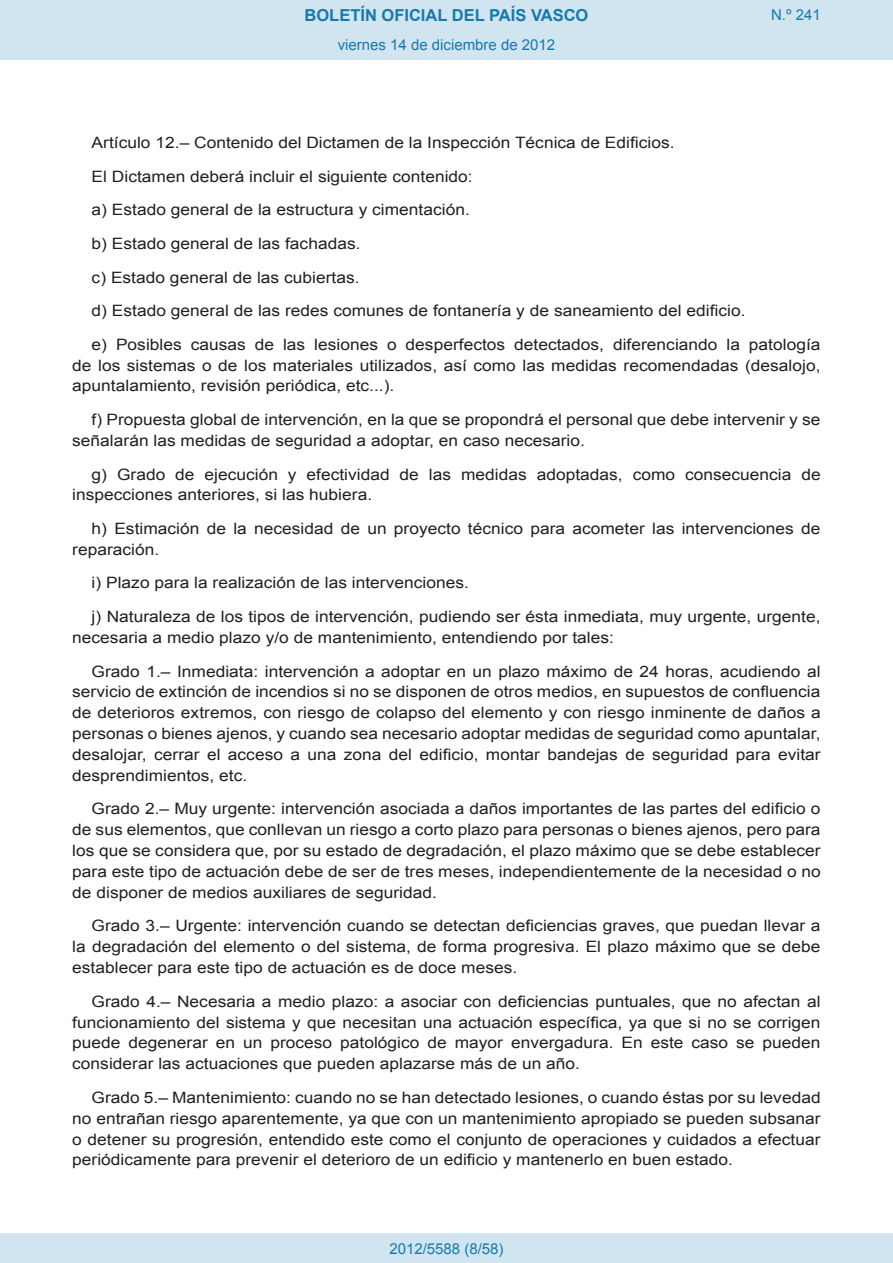
<style>
.page{position:relative;width:893px;height:1263px;background:#fff}
.page>*{position:absolute;margin:0;border:0;box-sizing:border-box;transform-origin:0 0}
.t1{font:700 16.5px "Arial";color:#1879ad}
.BOPVDetalle{font:15.6px/20.9px "Arial";color:#231f20;text-align:justify;scale:1.11 1}
.Paginacion_Centro{font:15px "Arial";color:#1879ad}
</style>
<div class="page">
<div style="left:0;top:0;width:893px;height:60px;background:#d0e5f0"></div>
<div style="left:0;top:1233px;width:893px;height:30px;background:#d0e5f0"></div>
<p class="t1" style="left:305px;top:4px;width:285px">BOLETÍN OFICIAL DEL PAÍS VASCO</p>
<p class="Paginacion_Centro" style="left:338px;top:35px;width:219px">viernes 14 de diciembre de 2012</p>
<p class="Paginacion_Centro" style="left:771px;top:5px;width:51px">N.º 241</p>
<p class="BOPVDetalle" style="left:92px;top:132px;width:527px">Artículo 12.– Contenido del Dictamen de la Inspección Técnica de Edificios.</p>
<p class="BOPVDetalle" style="left:92px;top:166px;width:345px">El Dictamen deberá incluir el siguiente contenido:</p>
<p class="BOPVDetalle" style="left:92px;top:200px;width:342px">a) Estado general de la estructura y cimentación.</p>
<p class="BOPVDetalle" style="left:92px;top:233px;width:244px">b) Estado general de las fachadas.</p>
<p class="BOPVDetalle" style="left:92px;top:267px;width:243px">c) Estado general de las cubiertas.</p>
<p class="BOPVDetalle" style="left:92px;top:300px;width:591px">d) Estado general de las redes comunes de fontanería y de saneamiento del edificio.</p>
<p class="BOPVDetalle" style="left:72px;top:334px;width:676px;text-indent:19px">e) Posibles causas de las lesiones o desperfectos detectados, diferenciando la patología de los sistemas o de los materiales utilizados, así como las medidas recomendadas (desalojo, apuntalamiento, revisión periódica, etc...).</p>
<p class="BOPVDetalle" style="left:72px;top:409px;width:676px;text-indent:19px">f) Propuesta global de intervención, en la que se propondrá el personal que debe intervenir y se señalarán las medidas de seguridad a adoptar, en caso necesario.</p>
<p class="BOPVDetalle" style="left:72px;top:464px;width:676px;text-indent:19px">g) Grado de ejecución y efectividad de las medidas adoptadas, como consecuencia de inspecciones anteriores, si las hubiera.</p>
<p class="BOPVDetalle" style="left:72px;top:518px;width:676px;text-indent:19px">h) Estimación de la necesidad de un proyecto técnico para acometer las intervenciones de reparación.</p>
<p class="BOPVDetalle" style="left:92px;top:573px;width:341px">i) Plazo para la realización de las intervenciones.</p>
<p class="BOPVDetalle" style="left:72px;top:606px;width:676px;text-indent:19px">j) Naturaleza de los tipos de intervención, pudiendo ser ésta inmediata, muy urgente, urgente, necesaria a medio plazo y/o de mantenimiento, entendiendo por tales:</p>
<p class="BOPVDetalle" style="left:72px;top:661px;width:676px;text-indent:19px">Grado 1.– Inmediata: intervención a adoptar en un plazo máximo de 24 horas, acudiendo al servicio de extinción de incendios si no se disponen de otros medios, en supuestos de confluencia de deterioros extremos, con riesgo de colapso del elemento y con riesgo inminente de daños a personas o bienes ajenos, y cuando sea necesario adoptar medidas de seguridad como apuntalar, desalojar, cerrar el acceso a una zona del edificio, montar bandejas de seguridad para evitar desprendimientos, etc.</p>
<p class="BOPVDetalle" style="left:72px;top:799px;width:676px;text-indent:19px">Grado 2.– Muy urgente: intervención asociada a daños importantes de las partes del edificio o de sus elementos, que conllevan un riesgo a corto plazo para personas o bienes ajenos, pero para los que se considera que, por su estado de degradación, el plazo máximo que se debe establecer para este tipo de actuación debe de ser de tres meses, independientemente de la necesidad o no de disponer de medios auxiliares de seguridad.</p>
<p class="BOPVDetalle" style="left:72px;top:916px;width:676px;text-indent:19px">Grado 3.– Urgente: intervención cuando se detectan deficiencias graves, que puedan llevar a la degradación del elemento o del sistema, de forma progresiva. El plazo máximo que se debe establecer para este tipo de actuación es de doce meses.</p>
<p class="BOPVDetalle" style="left:72px;top:991px;width:676px;text-indent:19px">Grado 4.– Necesaria a medio plazo: a asociar con deficiencias puntuales, que no afectan al funcionamiento del sistema y que necesitan una actuación específica, ya que si no se corrigen puede degenerar en un proceso patológico de mayor envergadura. En este caso se pueden considerar las actuaciones que pueden aplazarse más de un año.</p>
<p class="BOPVDetalle" style="left:72px;top:1087px;width:676px;text-indent:19px">Grado 5.– Mantenimiento: cuando no se han detectado lesiones, o cuando éstas por su levedad no entrañan riesgo aparentemente, ya que con un mantenimiento apropiado se pueden subsanar o detener su progresión, entendido este como el conjunto de operaciones y cuidados a efectuar periódicamente para prevenir el deterioro de un edificio y mantenerlo en buen estado.</p>
<p class="Paginacion_Centro" style="left:389px;top:1238px;width:116px">2012/5588 (8/58)</p>
</div>
